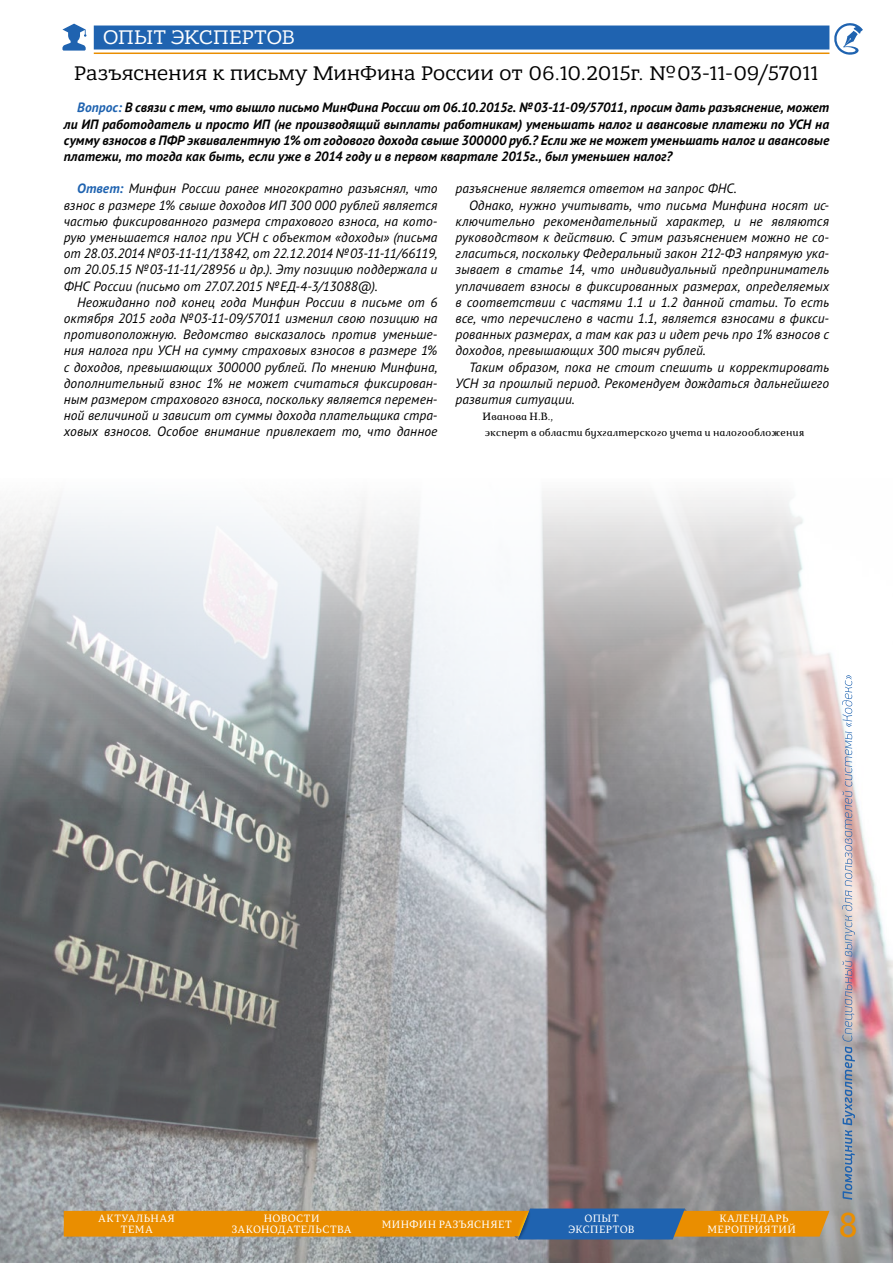
<style>
.page{position:relative;width:893px;height:1263px;background:#fff}
.page>*{position:absolute;margin:0;border:0;box-sizing:border-box;transform-origin:0 0}
.t1{font:34.5px "Permian Slab Serif Typeface";color:#ea8e00}
.t2{font:21px "Bandera Pro";letter-spacing:.005em;color:#000}
.t3{font:21px "Bandera Pro";letter-spacing:.01em;color:#fff}
.t4{font:italic 13.5px/16.2px "PT Sans Pro";letter-spacing:.005em;color:#000;text-align:justify}
.t5{font:italic 700 13.5px/16.2px "PT Sans Pro";letter-spacing:.005em;color:#000;text-align:justify}
.t6{font:10.5px/10.5px "Permian Serif Typeface";letter-spacing:.05em;color:#fff;text-align:center}
.t7{font:italic 10.5px/16.2px "Marta";letter-spacing:.035em;color:#000}
.t8{font:10.5px/10.5px "Permian Serif Typeface";letter-spacing:.07em;color:#fff;text-align:center}
.s1{color:#1f63b0}
.s2{font-weight:700;color:#1f63b0}
</style>
<div class="page">
<img style="left:0;top:494px;width:893px;height:769px">
<img style="left:842px;top:675px;width:13px;height:525px">
<svg style="left:834px;top:23px;width:29px;height:32px"></svg>
<svg style="left:64px;top:1208px;width:765px;height:31px"></svg>
<img style="left:518px;top:1209px;width:22px;height:35px">
<img style="left:509px;top:1205px;width:21px;height:36px">
<div style="left:94px;top:26px;width:735px;height:24px;background:#1f63b0"></div>
<hr style="left:94px;top:53px;width:735px;height:1px;background:#ea8e00">
<svg style="left:62px;top:24px;width:24px;height:27px"></svg>
<h2 class="t3" style="left:103px;top:24px;width:194px">ОПЫТ ЭКСПЕРТОВ</h2>
<h2 class="t2" style="left:74px;top:60px;width:746px">Разъяснения к письму МинФина России от 06.10.2015г. № 03-11-09/57011</h2>
<p class="t5" style="left:64px;top:99px;width:767px;text-indent:14px"><span class="s1">Вопрос:</span> В связи с тем, что вышло письмо МинФина России от 06.10.2015г. № 03-11-09/57011, просим дать разъяснение, может ли ИП работодатель и просто ИП (не производящий выплаты работникам) уменьшать налог и авансовые платежи по УСН на сумму взносов в ПФР эквивалентную 1% от годового дохода свыше 300000 руб.? Если же не может уменьшать налог и авансовые платежи, то тогда как быть, если уже в 2014 году и в первом квартале 2015г., был уменьшен налог?</p>
<p class="t4" style="left:64px;top:180px;width:375px;text-indent:14px"><span class="s2">Ответ:</span> Минфин России ранее многократно разъяснял, что взнос в размере 1% свыше доходов ИП 300 000 рублей является частью фиксированного размера страхового взноса, на кото&shy;рую уменьшается налог при УСН с объектом «доходы» (письма от 28.03.2014 № 03-11-11/13842, от 22.12.2014 № 03-11-11/66119, от 20.05.15 № 03-11-11/28956 и др.). Эту позицию поддержала и ФНС России (письмо от 27.07.2015 № ЕД-4-3/13088@).</p>
<p class="t4" style="left:64px;top:294px;width:375px;text-indent:14px">Неожиданно под конец года Минфин России в письме от 6 октября 2015 года № 03-11-09/57011 изменил свою позицию на противоположную. Ведомство высказалось против уменьше&shy;ния налога при УСН на сумму страховых взносов в размере 1% с доходов, превышающих 300000 рублей. По мнению Минфина, дополнительный взнос 1% не может считаться фиксирован&shy;ным размером страхового взноса, поскольку является перемен&shy;ной величиной и зависит от суммы дохода плательщика стра&shy;ховых взносов. Особое внимание привлекает то, что данное</p>
<p class="t4" style="left:455px;top:180px;width:283px">разъяснение является ответом на запрос ФНС.</p>
<p class="t4" style="left:469px;top:196px;width:362px">Однако, нужно учитывать, что письма Минфина носят ис-</p>
<p class="t4" style="left:455px;top:213px;width:375px">ключительно рекомендательный характер, и не являются</p>
<p class="t4" style="left:455px;top:229px;width:375px">руководством к действию. С этим разъяснением можно не со-</p>
<p class="t4" style="left:455px;top:245px;width:375px">гласиться, поскольку Федеральный закон 212-ФЗ напрямую ука-</p>
<p class="t4" style="left:455px;top:261px;width:375px">зывает в статье 14, что индивидуальный предприниматель</p>
<p class="t4" style="left:455px;top:277px;width:375px">уплачивает взносы в фиксированных размерах, определяемых</p>
<p class="t4" style="left:455px;top:294px;width:375px">в соответствии с частями 1.1 и 1.2 данной статьи. То есть</p>
<p class="t4" style="left:455px;top:310px;width:375px">все, что перечислено в части 1.1, является взносами в фикси-</p>
<p class="t4" style="left:455px;top:326px;width:375px">рованных размерах, а там как раз и идет речь про 1% взносов с</p>
<p class="t4" style="left:455px;top:342px;width:252px">доходов, превышающих 300 тысяч рублей.</p>
<p class="t4" style="left:469px;top:358px;width:362px">Таким образом, пока не стоит спешить и корректировать</p>
<p class="t4" style="left:455px;top:375px;width:375px">УСН за прошлый период. Рекомендуем дождаться дальнейшего</p>
<p class="t4" style="left:455px;top:391px;width:121px">развития ситуации.</p>
<p class="t7" style="left:482px;top:409px;width:323px">Иванова Н.В.,<br>эксперт в области бухгалтерского учета и налогообложения</p>
<p class="t8" style="left:99px;top:1213px;width:78px">АКТУАЛЬНАЯ<br>ТЕМА</p>
<p class="t6" style="left:232px;top:1213px;width:121px">НОВОСТИ<br>ЗАКОНОДАТЕЛЬСТВА</p>
<p class="t6" style="left:382px;top:1218px;width:131px">МИНФИН РАЗЪЯСНЯЕТ</p>
<p class="t6" style="left:568px;top:1213px;width:68px">ОПЫТ<br>ЭКСПЕРТОВ</p>
<p class="t6" style="left:707px;top:1213px;width:90px">КАЛЕНДАРЬ<br>МЕРОПРИЯТИЙ</p>
<h1 class="t1" style="left:838px;top:1197px;width:21px">8</h1>
</div>
